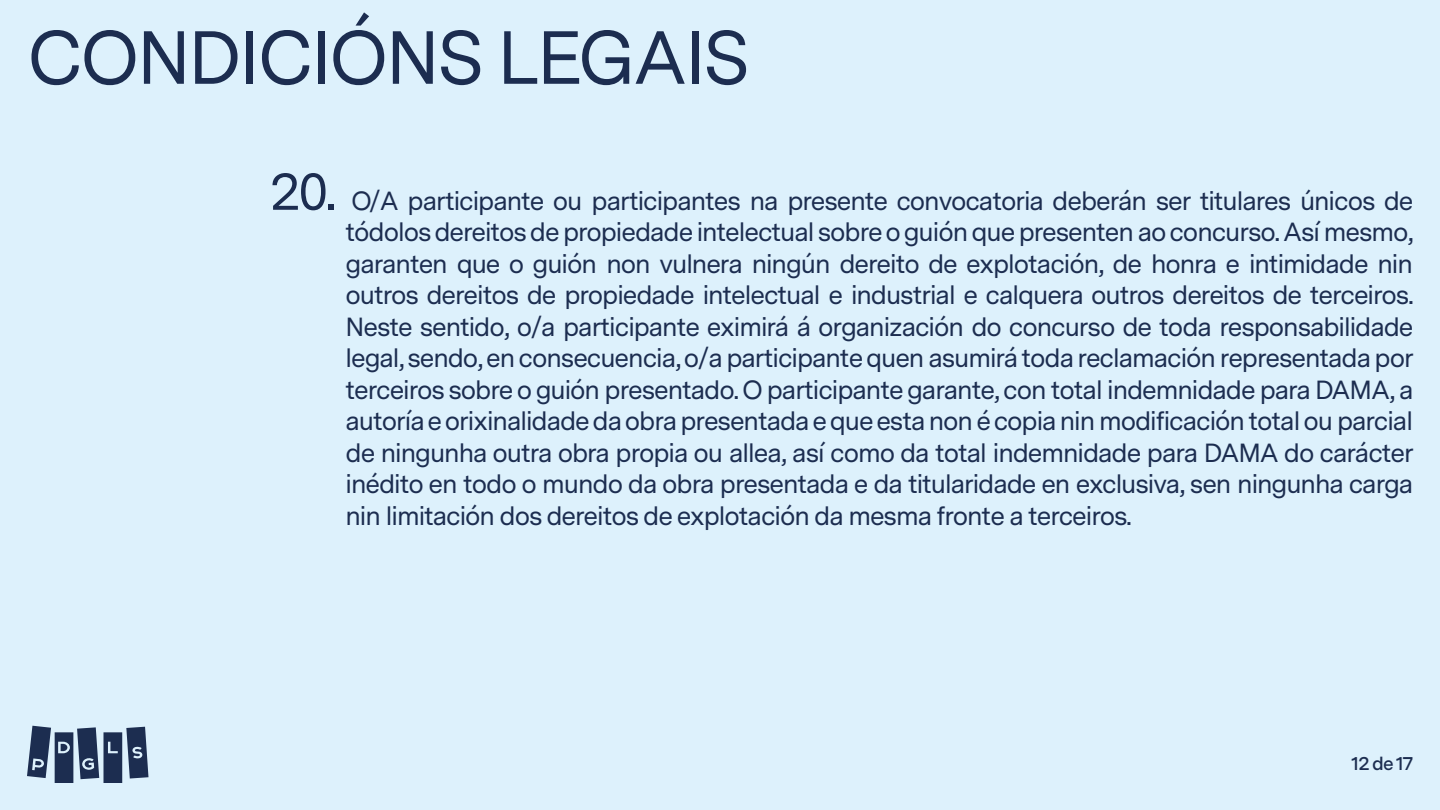
<style>
.page{position:relative;width:1440px;height:810px;background:#ddf1fc}
.page>*{position:absolute;margin:0;border:0;box-sizing:border-box;transform-origin:0 0}
.t1{font:75px "Messina Sans";letter-spacing:-.04em;color:#1c2d50}
.t2{font:26.25px/31.5px "Messina Sans";letter-spacing:-.04em;color:#1c2d50;text-align:justify}
.t3{font:600 18.75px "Messina Sans";color:#1c2d50}
.s1{font-size:52.5px}
</style>
<div class="page">
<svg style="left:27px;top:726px;width:121px;height:57px"></svg>
<h1 class="t1" style="left:27px;top:1px;width:725px">CONDICIÓNS LEGAIS</h1>
<p class="t2" style="left:346px;top:184px;width:1070px;text-indent:-76px"><span class="s1">20.</span> O/A participante ou participantes na presente convocatoria deberán ser titulares únicos de tódolos dereitos de propiedade intelectual sobre o guión que presenten ao concurso. Así mesmo, garanten que o guión non vulnera ningún dereito de explotación, de honra e intimidade nin outros dereitos de propiedade intelectual e industrial e calquera outros dereitos de terceiros.<br>Neste sentido, o/a participante eximirá á organización do concurso de toda responsabilidade legal, sendo, en consecuencia, o/a participante quen asumirá toda reclamación representada por terceiros sobre o guión presentado. O participante garante, con total indemnidade para DAMA, a autoría e orixinalidade da obra presentada e que esta non é copia nin modificación total ou parcial de ningunha outra obra propia ou allea, así como da total indemnidade para DAMA do carácter inédito en todo o mundo da obra presentada e da titularidade en exclusiva, sen ningunha carga nin limitación dos dereitos de explotación da mesma fronte a terceiros.</p>
<p class="t3" style="left:1351px;top:750px;width:64px">12 de 17</p>
</div>
